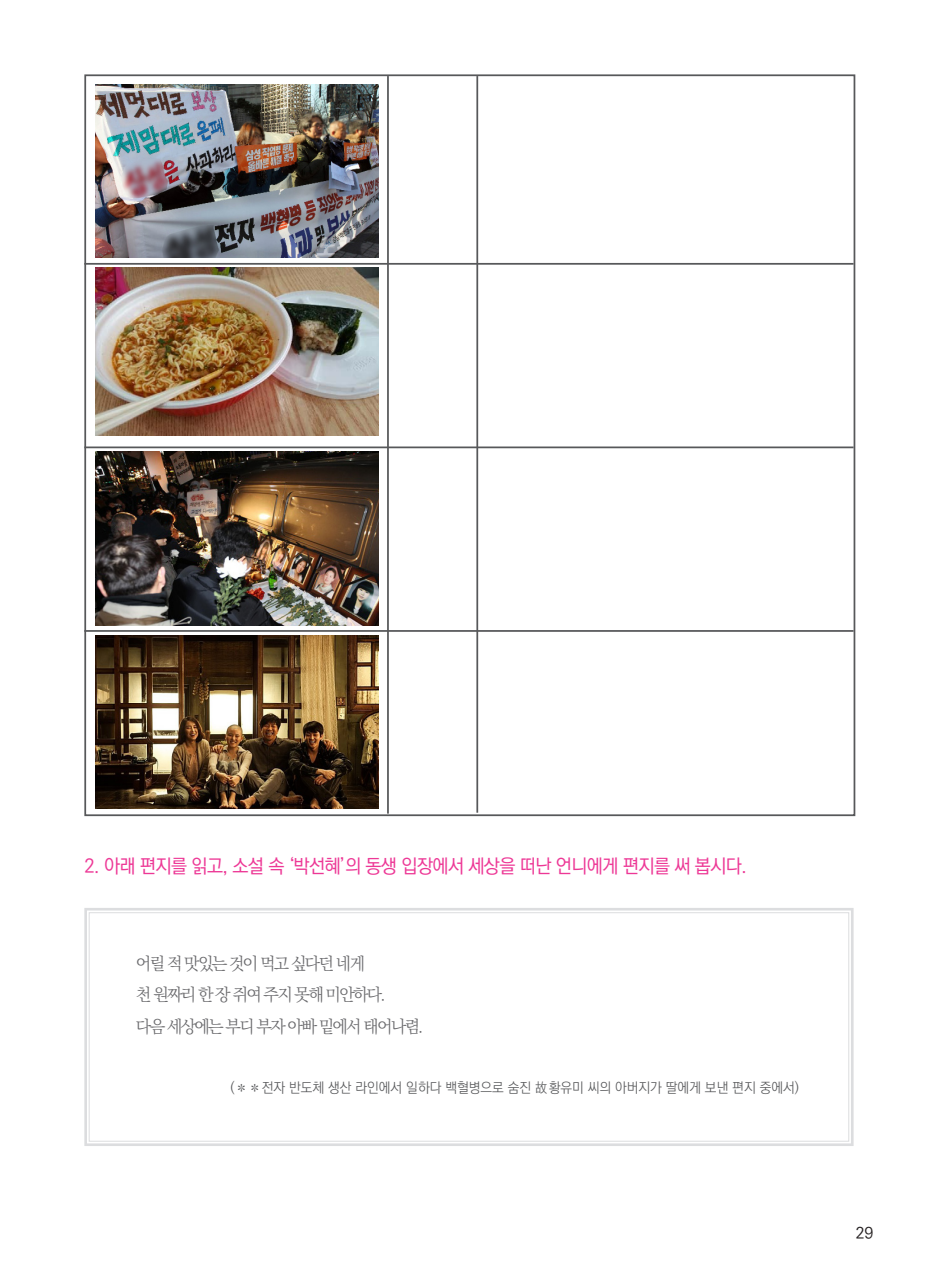
<style>
.page{position:relative;width:933px;height:1280px;background:#fff}
.page>*{position:absolute;margin:0;border:0;box-sizing:border-box;transform-origin:0 0}
._201호_본문{font:500 19.25px "Ko Pub Dotum";letter-spacing:-.03em;color:#ed3896;scale:.96 1}
._201호_본문-2{font:300 17.15px "Ko Pub Batang";letter-spacing:-.1em;color:#69696c;scale:.96 1}
.t1{font:500 15.75px "Ko Pub Dotum";color:#231f20}
._201호_본문-3{font:300 14px "Ko Pub Dotum";color:#57585a;scale:.96 1}
.s1{font-family:"Nanum Gothic Coding";font-weight:400}
</style>
<div class="page">
<svg style="left:84px;top:908px;width:770px;height:238px"></svg>
<div style="left:89px;top:912px;width:760px;height:230px;border:1px solid #dcdddf"></div>
<hr style="left:387px;top:76px;width:2px;height:738px;background:#57585a">
<hr style="left:476px;top:76px;width:2px;height:737px;background:#57585a">
<hr style="left:84px;top:263px;width:769px;height:2px;background:#57585a">
<hr style="left:84px;top:446px;width:769px;height:2px;background:#57585a">
<hr style="left:84px;top:630px;width:769px;height:2px;background:#57585a">
<img style="left:95px;top:84px;width:283px;height:174px">
<img style="left:95px;top:268px;width:283px;height:168px">
<img style="left:95px;top:451px;width:283px;height:174px">
<img style="left:95px;top:635px;width:283px;height:174px">
<p class="_201호_본문" style="left:84px;top:857px;width:692px">2. 아래 편지를 읽고, 소설 속 ‘박선혜’의 동생 입장에서 세상을 떠난 언니에게 편지를 써 봅시다.</p>
<p class="_201호_본문-2" style="left:136px;top:955px;width:240px">어릴 적 맛있는 것이 먹고 싶다던 네게</p>
<p class="_201호_본문-2" style="left:136px;top:986px;width:262px">천 원짜리 한 장 쥐여 주지 못해 미안하다.</p>
<p class="_201호_본문-2" style="left:136px;top:1018px;width:301px">다음 세상에는 부디 부자 아빠 밑에서 태어나렴.</p>
<p class="_201호_본문-3" style="left:231px;top:1081px;width:593px">(<span class="s1">✽✽</span>전자 반도체 생산 라인에서 일하다 백혈병으로 숨진 故황유미 씨의 아버지가 딸에게 보낸 편지 중에서)</p>
<p class="t1" style="left:855px;top:1225px;width:19px">29</p>
</div>
